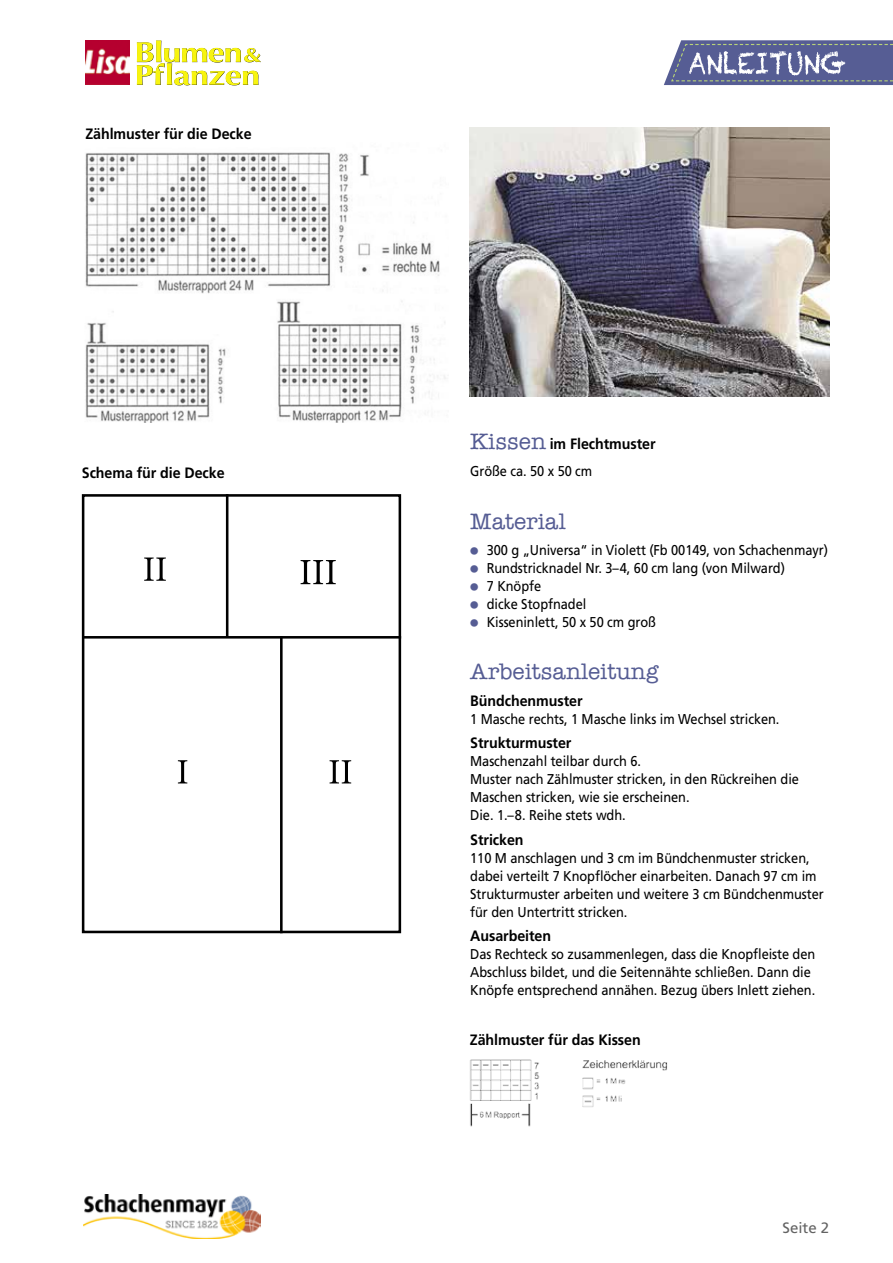
<style>
.page{position:relative;width:893px;height:1263px;background:#fff}
.page>*{position:absolute;margin:0;border:0;box-sizing:border-box;transform-origin:0 0}
.t1{font:500 22.5px "American Typewriter LT";color:#565d94}
.t2{font:700 15px "Frutiger LT";letter-spacing:-.005em;color:#000;scale:.95 1}
.t3{font:15px "Frutiger LT";color:#636363}
.t4{font:14.25px/18px "Frutiger LT";letter-spacing:-.005em;color:#000;scale:.9 1}
.s1{font-family:"American Typewriter LT";font-weight:500;font-size:22.5px;color:#565d94}
.s2{font-family:"Universal Newswith Comm Pi";font-size:15px;color:#565d94}
</style>
<div class="page">
<svg style="left:137px;top:40px;width:124px;height:45px"></svg>
<img style="left:85px;top:40px;width:44px;height:45px">
<img style="left:470px;top:128px;width:359px;height:269px">
<img style="left:84px;top:1194px;width:176px;height:44px">
<svg style="left:664px;top:40px;width:229px;height:45px;background:#737aa3"></svg>
<img style="left:85px;top:152px;width:361px;height:270px">
<svg style="left:301px;top:560px;width:35px;height:24px"></svg>
<div style="left:82px;top:494px;width:319px;height:439px;border:3px solid #000"></div>
<hr style="left:83px;top:636px;width:318px;height:3px;background:#000">
<hr style="left:226px;top:494px;width:2px;height:143px;background:#000">
<hr style="left:280px;top:636px;width:3px;height:297px;background:#000">
<svg style="left:144px;top:557px;width:22px;height:24px"></svg>
<svg style="left:330px;top:760px;width:21px;height:23px"></svg>
<svg style="left:178px;top:760px;width:9px;height:23px"></svg>
<img style="left:470px;top:1059px;width:198px;height:68px">
<p class="t2" style="left:85px;top:125px;width:176px">Zählmuster für die Decke</p>
<p class="t2" style="left:82px;top:464px;width:152px">Schema für die Decke</p>
<p class="t2" style="left:470px;top:435px;width:197px"><span class="s1">Kissen</span> im Flechtmuster</p>
<p class="t4" style="left:470px;top:462px;width:137px">Größe ca. 50 x 50 cm</p>
<h1 class="t1" style="left:470px;top:509px;width:97px">Material</h1>
<p class="t4" style="left:470px;top:541px;width:399px"><span class="s2">●</span> 300 g „Universa“ in Violett (Fb 00149, von Schachenmayr)</p>
<p class="t4" style="left:470px;top:559px;width:351px"><span class="s2">●</span> Rundstricknadel Nr. 3–4, 60 cm lang (von Milward)</p>
<p class="t4" style="left:470px;top:577px;width:80px"><span class="s2">●</span> 7 Knöpfe</p>
<p class="t4" style="left:470px;top:595px;width:130px"><span class="s2">●</span> dicke Stopfnadel</p>
<p class="t4" style="left:470px;top:613px;width:208px"><span class="s2">●</span> Kisseninlett, 50 x 50 cm groß</p>
<h1 class="t1" style="left:470px;top:659px;width:190px">Arbeitsanleitung</h1>
<p class="t2" style="left:470px;top:692px;width:120px">Bündchenmuster</p>
<p class="t4" style="left:470px;top:710px;width:345px">1 Masche rechts, 1 Masche links im Wechsel stricken.</p>
<p class="t2" style="left:470px;top:734px;width:108px">Strukturmuster</p>
<p class="t4" style="left:470px;top:752px;width:367px">Maschenzahl teilbar durch 6.<br>Muster nach Zählmuster stricken, in den Rückreihen die Maschen stricken, wie sie erscheinen.<br>Die. 1.–8. Reihe stets wdh.</p>
<p class="t2" style="left:470px;top:831px;width:58px">Stricken</p>
<p class="t4" style="left:470px;top:849px;width:394px">110 M anschlagen und 3 cm im Bündchenmuster stricken, dabei verteilt 7 Knopflöcher einarbeiten. Danach 97 cm im Strukturmuster arbeiten und weitere 3 cm Bündchenmuster für den Untertritt stricken.</p>
<p class="t2" style="left:470px;top:927px;width:87px">Ausarbeiten</p>
<p class="t4" style="left:470px;top:945px;width:385px">Das Rechteck so zusammenlegen, dass die Knopfleiste den<br>Abschluss bildet, und die Seitennähte schließen. Dann die<br>Knöpfe entsprechend annähen. Bezug übers Inlett ziehen.</p>
<p class="t2" style="left:470px;top:1030px;width:181px">Zählmuster für das Kissen</p>
<p class="t3" style="left:782px;top:1219px;width:48px">Seite 2</p>
</div>
